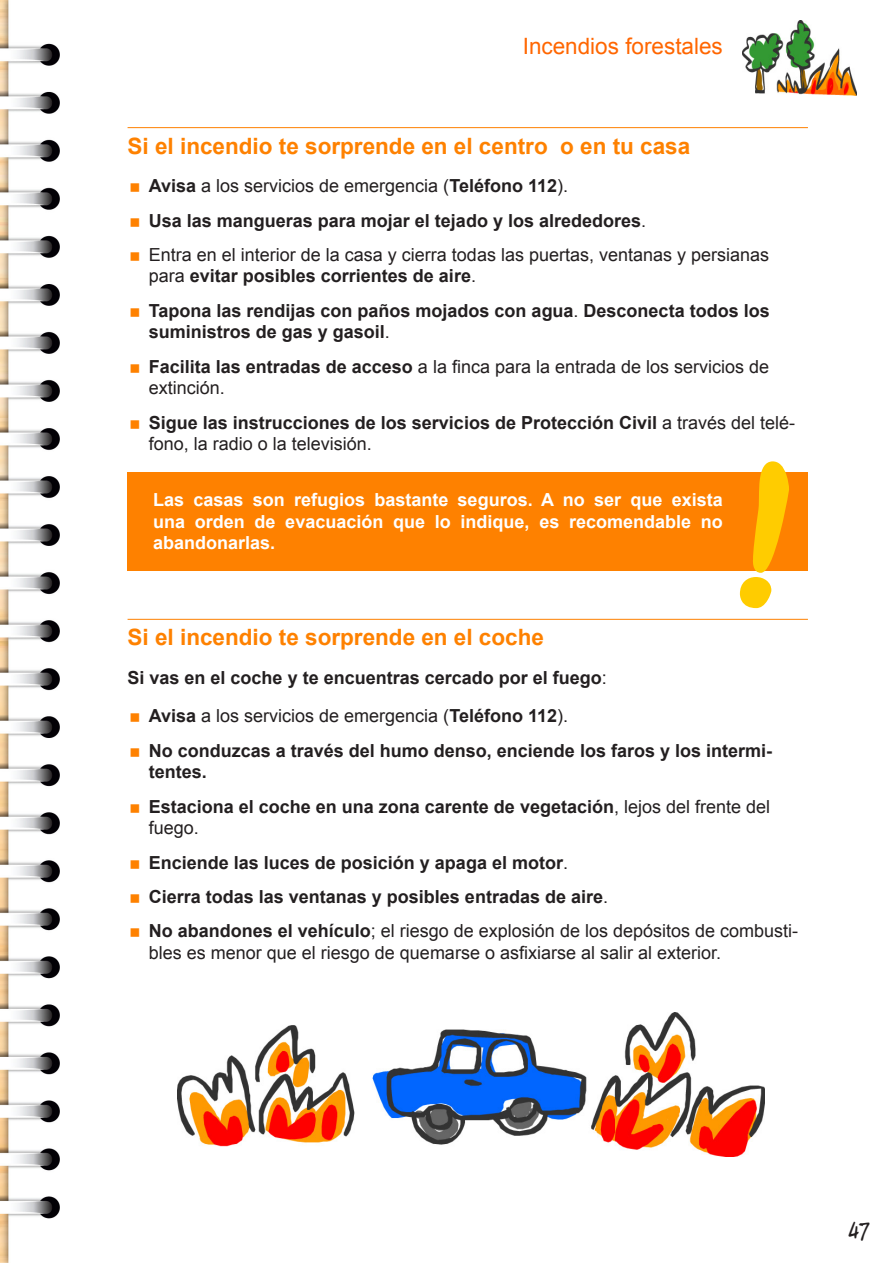
<style>
.page{position:relative;width:893px;height:1263px;background:#fff}
.page>*{position:absolute;margin:0;border:0;box-sizing:border-box;transform-origin:0 0}
.t1{font:27px "Crossword Belle";color:#231f20}
.filete_superior{font:700 22.5px "Arial";color:#fe8100}
.t2{font:22.5px "Arial";color:#f60}
.t3{font:700 18px/21.6px "Arial";color:#231f20}
.t4{font:18px/21.6px "Arial";color:#231f20}
.t5{font:700 18px/21.6px "Arial";color:#fff;text-align:justify}
.s1{font-weight:700}
.s2{font-weight:400}
</style>
<div class="page">
<img style="left:0;top:0;width:60px;height:1263px">
<img style="left:742px;top:20px;width:115px;height:75px">
<div style="left:128px;top:472px;width:680px;height:98px;background:#fe8100"></div>
<hr style="left:128px;top:127px;width:680px;height:1px;background:#fe8100">
<hr style="left:128px;top:619px;width:680px;height:1px;background:#fe8100">
<svg style="left:740px;top:461px;width:49px;height:147px"></svg>
<img style="left:178px;top:1012px;width:586px;height:145px">
<p class="t2" style="left:523px;top:31px;width:202px">Incendios forestales</p>
<p class="filete_superior" style="left:128px;top:131px;width:564px">Si el incendio te sorprende en el centro o en tu casa</p>
<p class="t4" style="left:149px;top:175px;width:421px"><span class="s1">Avisa</span> a los servicios de emergencia (<span class="s1">Teléfono 112</span>).</p>
<p class="t3" style="left:149px;top:210px;width:499px">Usa las mangueras para mojar el tejado y los alrededores<span class="s2">.</span></p>
<p class="t4" style="left:149px;top:244px;width:622px">Entra en el interior de la casa y cierra todas las puertas, ventanas y persianas para <span class="s1">evitar posibles corrientes de aire</span>.</p>
<p class="t3" style="left:149px;top:300px;width:622px">Tapona las rendijas con paños mojados con agua<span class="s2">.</span> Desconecta todos los suministros de gas y gasoil<span class="s2">.</span></p>
<p class="t4" style="left:149px;top:356px;width:622px"><span class="s1">Facilita las entradas de acceso</span> a la finca para la entrada de los servicios de extinción.</p>
<p class="t3" style="left:149px;top:412px;width:648px">Sigue las instrucciones de los servicios de Protección Civil <span class="s2">a través del telé&shy;fono, la radio o la televisión.</span></p>
<p class="t5" style="left:153px;top:489px;width:571px">Las casas son refugios bastante seguros. A no ser que exista una orden de evacuación que lo indique, es recomendable no abandonarlas.</p>
<p class="filete_superior" style="left:128px;top:622px;width:418px">Si el incendio te sorprende en el coche</p>
<p class="t3" style="left:128px;top:667px;width:481px">Si vas en el coche y te encuentras cercado por el fuego<span class="s2">:</span></p>
<p class="t4" style="left:149px;top:705px;width:421px"><span class="s1">Avisa</span> a los servicios de emergencia (<span class="s1">Teléfono 112</span>).</p>
<p class="t3" style="left:149px;top:740px;width:625px">No conduzcas a través del humo denso, enciende los faros y los intermi&shy;tentes.</p>
<p class="t3" style="left:149px;top:796px;width:623px">Estaciona el coche en una zona carente de vegetación<span class="s2">, lejos del frente del fuego.</span></p>
<p class="t3" style="left:149px;top:852px;width:421px">Enciende las luces de posición y apaga el motor<span class="s2">.</span></p>
<p class="t3" style="left:149px;top:886px;width:461px">Cierra todas las ventanas y posibles entradas de aire<span class="s2">.</span></p>
<p class="t4" style="left:149px;top:920px;width:651px"><span class="s1">No abandones el vehículo</span>; el riesgo de explosión de los depósitos de combusti&shy;bles es menor que el riesgo de quemarse o asfixiarse al salir al exterior.</p>
<h1 class="t1" style="left:848px;top:1209px;width:23px">47</h1>
</div>
